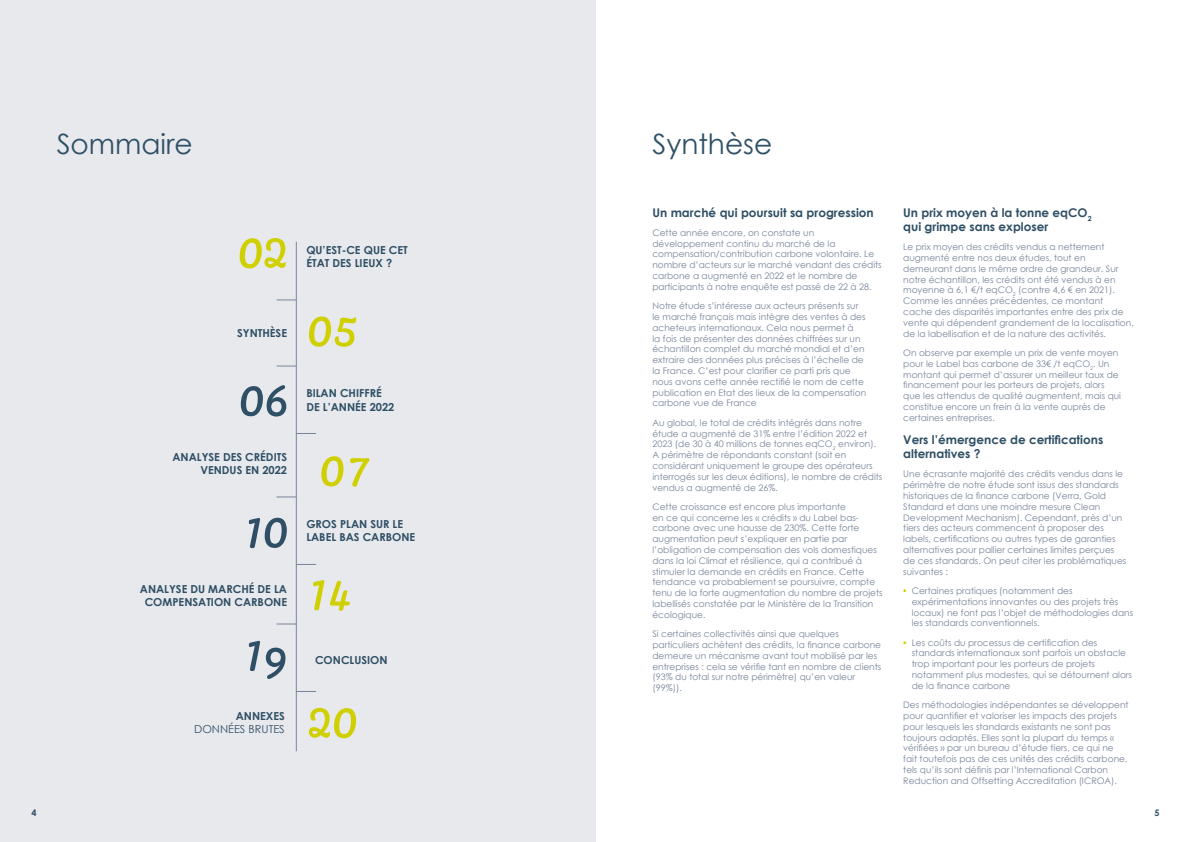
<style>
.page{position:relative;width:1191px;height:842px;background:#fff}
.page>*{position:absolute;margin:0;border:0;box-sizing:border-box;transform-origin:0 0}
.t1{font:60px/128.1px "Pacifico";color:#d0d000}
.t2{font:60px/122.9px "Pacifico";color:#2e4f65}
.t3{font:28px "Century Gothic";color:#2e4f65}
.t4{font:700 12px/14.4px "Century Gothic";color:#2e4f65}
.t5{font:700 11px/13.2px "Century Gothic";color:#2e4f65}
.t6{font:11px "Century Gothic";color:#2e4f65}
.t7{font:9px/10.8px "Century Gothic";color:#78849a}
.t8{font:700 9px "Century Gothic";color:#2e4f65}
.s1{font-family:"Open Sans";font-weight:700;color:#d0d000}
</style>
<div class="page">
<div style="left:0;top:0;width:595px;height:842px;background:#e8e9ed"></div>
<hr style="left:296px;top:242px;width:1px;height:509px;background:#78849a">
<svg style="left:276px;top:366px;width:20px;height:1px"></svg>
<svg style="left:276px;top:300px;width:20px;height:1px"></svg>
<svg style="left:276px;top:497px;width:20px;height:1px"></svg>
<svg style="left:276px;top:624px;width:20px;height:1px"></svg>
<svg style="left:296px;top:433px;width:20px;height:1px"></svg>
<svg style="left:296px;top:564px;width:20px;height:1px"></svg>
<svg style="left:296px;top:691px;width:20px;height:1px"></svg>
<h2 class="t3" style="left:57px;top:132px;width:138px">Sommaire</h2>
<h1 class="t1" style="left:237px;top:192px;width:52px">02</h1>
<p class="t5" style="left:237px;top:327px;width:51px">SYNTHÈSE</p>
<h1 class="t2" style="left:238px;top:343px;width:50px">06</h1>
<p class="t5" style="left:172px;top:451px;width:116px;text-align:right">ANALYSE DES CRÉDITS<br>VENDUS EN 2022</p>
<h1 class="t2" style="left:242px;top:475px;width:46px">10<br>19</h1>
<p class="t5" style="left:140px;top:583px;width:149px;text-align:center">ANALYSE DU MARCHÉ DE LA<br>COMPENSATION CARBONE</p>
<p class="t5" style="left:236px;top:709px;width:51px">ANNEXES</p>
<p class="t6" style="left:194px;top:724px;width:92px">DONNÉES BRUTES</p>
<p class="t5" style="left:306px;top:244px;width:103px">QU’EST-CE QUE CET<br>ÉTAT DES LIEUX ?</p>
<h1 class="t1" style="left:306px;top:271px;width:52px">05</h1>
<p class="t5" style="left:306px;top:387px;width:89px">BILAN CHIFFRÉ<br>DE L’ANNÉE 2022</p>
<h1 class="t1" style="left:319px;top:410px;width:52px">07</h1>
<p class="t5" style="left:306px;top:518px;width:110px">GROS PLAN SUR LE<br>LABEL BAS CARBONE</p>
<h1 class="t1" style="left:306px;top:534px;width:52px">14<br>20</h1>
<p class="t5" style="left:315px;top:654px;width:74px">CONCLUSION</p>
<h2 class="t3" style="left:652px;top:132px;width:121px">Synthèse</h2>
<h3 class="t4" style="left:652px;top:206px;width:223px">Un marché qui poursuit sa progression</h3>
<p class="t7" style="left:652px;top:228px;width:231px">Cette année encore, on constate un développement continu du marché de la compensation/contribution carbone volontaire. Le nombre d’acteurs sur le marché vendant des crédits carbone a augmenté en 2022 et le nombre de participants à notre enquête est passé de 22 à 28.</p>
<p class="t7" style="left:652px;top:301px;width:215px">Notre étude s’intéresse aux acteurs présents sur le marché français mais intègre des ventes à des acheteurs internationaux. Cela nous permet à<br>la fois de présenter des données chiffrées sur un échantillon complet du marché mondial et d’en extraire des données plus précises à l’échelle de la France. C’est pour clarifier ce parti pris que nous avons cette année rectifié le nom de cette publication en Etat des lieux de la compensation carbone vue de France</p>
<p class="t7" style="left:652px;top:418px;width:231px">Au global, le total de crédits intégrés dans notre étude a augmenté de 31% entre l’édition 2022 et 2023 (de 30 à 40 millions de tonnes eqCO<sub>2</sub> environ).<br>A périmètre de répondants constant (soit en considérant uniquement le groupe des opérateurs interrogés sur les deux éditions), le nombre de crédits vendus a augmenté de 26%.</p>
<p class="t7" style="left:652px;top:502px;width:232px">Cette croissance est encore plus importante<br>en ce qui concerne les « crédits » du Label bas&shy;carbone avec une hausse de 230%. Cette forte augmentation peut s’expliquer en partie par l’obligation de compensation des vols domestiques dans la loi Climat et résilience, qui a contribué à stimuler la demande en crédits en France. Cette tendance va probablement se poursuivre, compte tenu de la forte augmentation du nombre de projets labellisés constatée par le Ministère de la Transition écologique.</p>
<p class="t7" style="left:652px;top:629px;width:230px">Si certaines collectivités ainsi que quelques particuliers achètent des crédits, la finance carbone demeure un mécanisme avant tout mobilisé par les entreprises : cela se vérifie tant en nombre de clients (93% du total sur notre périmètre) qu’en valeur (99%)).</p>
<h3 class="t4" style="left:903px;top:206px;width:190px">Un prix moyen à la tonne eqCO<sub>2 </sub>qui grimpe sans exploser</h3>
<p class="t7" style="left:903px;top:242px;width:232px">Le prix moyen des crédits vendus a nettement augmenté entre nos deux études, tout en demeurant dans le même ordre de grandeur. Sur notre échantillon, les crédits ont été vendus à en moyenne à 6,1 €/t eqCO<sub>2</sub> (contre 4,6 € en 2021).<br>Comme les années précédentes, ce montant cache des disparités importantes entre des prix de vente qui dépendent grandement de la localisation, de la labellisation et de la nature des activités.</p>
<p class="t7" style="left:903px;top:348px;width:219px">On observe par exemple un prix de vente moyen pour le Label bas carbone de 33€ /t eqCO<sub>2</sub>. Un montant qui permet d’assurer un meilleur taux de financement pour les porteurs de projets, alors que les attendus de qualité augmentent, mais qui constitue encore un frein à la vente auprès de certaines entreprises.</p>
<h3 class="t4" style="left:903px;top:432px;width:201px">Vers l’émergence de certifications alternatives ?</h3>
<p class="t7" style="left:903px;top:469px;width:225px">Une écrasante majorité des crédits vendus dans le périmètre de notre étude sont issus des standards historiques de la finance carbone (Verra, Gold Standard et dans une moindre mesure Clean Development Mechanism). Cependant, près d’un tiers des acteurs commencent à proposer des labels, certifications ou autres types de garanties alternatives pour pallier certaines limites perçues de ces standards. On peut citer les problématiques suivantes :</p>
<p class="t7" style="left:911px;top:586px;width:223px;text-indent:-9px"><span class="s1">•</span> Certaines pratiques (notamment des expérimentations innovantes ou des projets très locaux) ne font pas l’objet de méthodologies dans les standards conventionnels.</p>
<p class="t7" style="left:911px;top:637px;width:222px;text-indent:-9px"><span class="s1">•</span> Les coûts du processus de certification des standards internationaux sont parfois un obstacle trop important pour les porteurs de projets notamment plus modestes, qui se détournent alors de la finance carbone</p>
<p class="t7" style="left:903px;top:700px;width:227px">Des méthodologies indépendantes se développent pour quantifier et valoriser les impacts des projets pour lesquels les standards existants ne sont pas toujours adaptés. Elles sont la plupart du temps « vérifiées » par un bureau d’étude tiers, ce qui ne fait toutefois pas de ces unités des crédits carbone, tels qu’ils sont définis par l’International Carbon Reduction and Offsetting Accreditation (ICROA).</p>
<p class="t8" style="left:31px;top:809px;width:7px">4</p>
<p class="t8" style="left:1154px;top:809px;width:7px">5</p>
</div>
